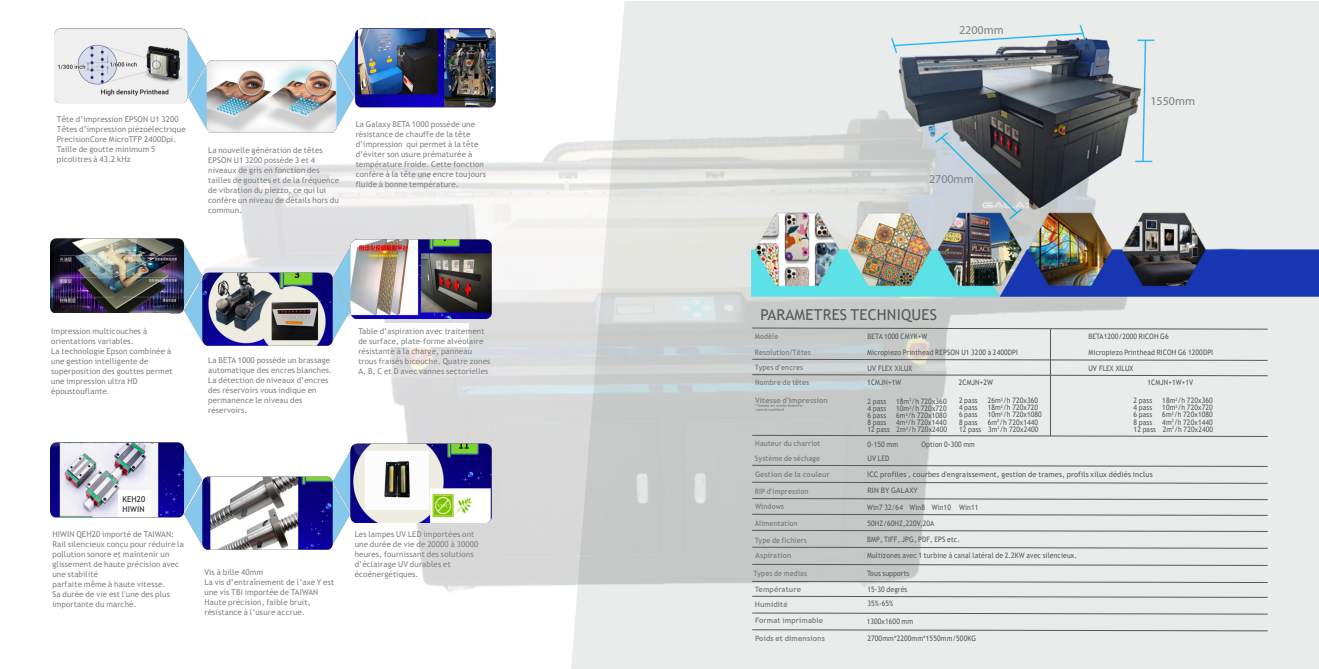
<style>
.page{position:relative;width:1319px;height:669px;background:#fff}
.page>*{position:absolute;margin:0;border:0;box-sizing:border-box;transform-origin:0 0}
.t1{font:15px "Trebuchet MS";letter-spacing:.015em;color:#57585a}
.t2{font:12px "Myriad Pro";color:#7e8083}
.t3{font:8px/10px "Trebuchet MS";letter-spacing:.015em;color:#808285}
.t4{font:8px/10px "Trebuchet MS";letter-spacing:.015em;color:#231f20}
.t5{font:7.5px/7.1px "Trebuchet MS";letter-spacing:.015em;color:#57585a;text-align:right;scale:.92 1}
.t6{font:700 7.5px/15.9px "Trebuchet MS";letter-spacing:.015em;color:#808285;scale:.92 1}
.t7{font:700 7.5px/16.1px "Trebuchet MS";letter-spacing:.015em;color:#808285}
.t8{font:7.5px "Trebuchet MS";letter-spacing:.015em;color:#57585a}
.t9{font:700 4px/4px "Trebuchet MS";letter-spacing:.015em;color:#808285}
</style>
<div class="page">
<div style="left:571px;top:1px;width:747px;height:668px;background:#e9ecea"></div>
<img style="left:205px;top:88px;width:958px;height:538px">
<img style="left:54px;top:28px;width:441px;height:106px">
<img style="left:51px;top:239px;width:440px;height:108px">
<img style="left:51px;top:442px;width:440px;height:107px">
<div style="left:43px;top:314px;width:126px;height:33px;background:#fff"></div>
<div style="left:351px;top:324px;width:117px;height:23px;background:#fff"></div>
<div style="left:355px;top:109px;width:140px;height:25px;background:#fff"></div>
<div style="left:51px;top:116px;width:139px;height:18px;background:#fff"></div>
<div style="left:119px;top:490px;width:32px;height:27px;background:#fff"></div>
<svg style="left:751px;top:327px;width:516px;height:3px;background:#afb1b0"></svg>
<svg style="left:751px;top:435px;width:516px;height:2px"></svg>
<svg style="left:751px;top:581px;width:516px;height:2px"></svg>
<svg style="left:751px;top:514px;width:516px;height:2px"></svg>
<svg style="left:751px;top:465px;width:516px;height:2px"></svg>
<svg style="left:751px;top:530px;width:516px;height:2px"></svg>
<svg style="left:751px;top:547px;width:516px;height:2px"></svg>
<svg style="left:751px;top:596px;width:516px;height:2px"></svg>
<svg style="left:751px;top:612px;width:516px;height:3px;background:#b8bab9"></svg>
<svg style="left:751px;top:374px;width:516px;height:2px"></svg>
<svg style="left:751px;top:482px;width:516px;height:2px"></svg>
<svg style="left:751px;top:498px;width:516px;height:2px"></svg>
<svg style="left:751px;top:629px;width:516px;height:2px"></svg>
<hr style="left:1049px;top:329px;width:1px;height:107px;background:#57585a">
<svg style="left:751px;top:564px;width:516px;height:2px"></svg>
<svg style="left:751px;top:359px;width:516px;height:2px"></svg>
<img style="left:751px;top:1px;width:567px;height:314px">
<p class="t3" style="left:57px;top:114px;width:130px">Tête d’impression EPSON U1 3200<br>Têtes d’impression piézoélectrique<br>PrecisionCore MicroTFP 2400Dpi.<br>Taille de goutte minimum 5 picolitres à 43.2 kHz</p>
<p class="t3" style="left:355px;top:120px;width:132px">La Galaxy BETA 1000 possède une résistance de chauffe de la tête d’impression qui permet à la tête d’éviter son usure prématurée à température froide. Cette fonction confère à la tête une encre toujours fluide à bonne température.</p>
<p class="t3" style="left:208px;top:146px;width:132px">La nouvelle génération de têtes<br>EPSON U1 3200 possède 3 et 4 niveaux de gris en fonction des tailles de gouttes et de la fréquence de vibration du piezzo, ce qui lui confère un niveau de détails hors du commun.</p>
<p class="t3" style="left:51px;top:326px;width:123px">Impression multicouches à orientations variables.<br>La technologie Epson combinée à une gestion intelligente de superposition des gouttes permet une impression ultra HD époustouflante.</p>
<p class="t3" style="left:208px;top:355px;width:125px">La BETA 1000 possède un brassage automatique des encres blanches.<br>La détection de niveaux d’encres des réservoirs vous indique en permanence le niveau des réservoirs.</p>
<p class="t3" style="left:358px;top:326px;width:134px">Table d’aspiration avec traitement de surface, plate-forme alvéolaire résistante à la charge, panneau trous fraisés bicouche. Quatre zones A, B, C et D avec vannes sectorielles</p>
<p class="t4" style="left:122px;top:494px;width:24px">KEH20<br>HIWIN</p>
<p class="t3" style="left:52px;top:530px;width:133px">HIWIN QEH20 importé de TAIWAN:<br>Rail silencieux conçu pour réduire la pollution sonore et maintenir un glissement de haute précision avec une stabilité<br>parfaite même à haute vitesse.<br>Sa durée de vie est l'une des plus importante du marché.</p>
<p class="t3" style="left:204px;top:567px;width:131px">Vis à bille 40mm<br>La vis d’entraînement de l’axe Y est une vis TBI importée de TAIWAN<br>Haute précision, faible bruit, résistance à l’usure accrue.</p>
<p class="t3" style="left:354px;top:530px;width:125px">Les lampes UV LED importées ont une durée de vie de 20000 à 30000 heures, fournissant des solutions d’éclairage UV durables et écoénergétiques.</p>
<p class="t2" style="left:958px;top:23px;width:46px">2200mm</p>
<p class="t2" style="left:928px;top:172px;width:46px">2700mm</p>
<p class="t2" style="left:1150px;top:94px;width:46px">1550mm</p>
<p class="t1" style="left:760px;top:305px;width:178px">PARAMETRES TECHNIQUES</p>
<p class="t5" style="left:867px;top:333px;width:67px">BETA 1000 CMYK+W</p>
<p class="t6" style="left:754px;top:329px;width:27px">Modèle</p>
<p class="t6" style="left:754px;top:360px;width:61px;line-height:15.1px">Types d'encres<br>Nombre de têtes</p>
<p class="t5" style="left:1088px;top:333px;width:89px">BETA1200/2000 RICOH G6</p>
<p class="t6" style="left:754px;top:344px;width:63px">Resolution/Têtes</p>
<p class="t5" style="left:867px;top:348px;width:166px">Micropiezo Printhead REPSON U1 3200 à 2400DPI</p>
<p class="t5" style="left:1088px;top:348px;width:137px">Micropiezo Printhead RICOH G6 1200DPI</p>
<p class="t5" style="left:867px;top:364px;width:50px">UV FLEX XILUX</p>
<p class="t5" style="left:1088px;top:364px;width:50px">UV FLEX XILUX</p>
<p class="t5" style="left:958px;top:379px;width:39px">2CMJN+2W</p>
<p class="t5" style="left:1147px;top:379px;width:51px">1CMJN+1W+1V</p>
<p class="t5" style="left:867px;top:379px;width:39px">1CMJN+1W</p>
<p class="t7" style="left:755px;top:392px;width:74px">Vitesse d'impression</p>
<p class="t9" style="left:755px;top:404px;width:49px">*Testée en mode linéaire sans brouillard</p>
<p class="t6" style="left:755px;top:436px;width:72px">Hauteur du charriot</p>
<p class="t5" style="left:867px;top:398px;width:22px">2 pass</p>
<p class="t5" style="left:896px;top:398px;width:56px">18m<sup>2</sup>/h 720x360</p>
<p class="t5" style="left:867px;top:405px;width:22px">4 pass</p>
<p class="t5" style="left:896px;top:405px;width:56px">10m<sup>2</sup>/h 720x720</p>
<p class="t5" style="left:867px;top:412px;width:22px">6 pass</p>
<p class="t5" style="left:896px;top:412px;width:56px">6m<sup>2</sup>/h 720x1080</p>
<p class="t5" style="left:867px;top:419px;width:22px">8 pass</p>
<p class="t5" style="left:867px;top:419px;width:88px">4m<sup>2</sup>/h 720x1440<br>12 pass 2m<sup>2</sup>/h 720x2400</p>
<p class="t5" style="left:958px;top:397px;width:22px">2 pass</p>
<p class="t5" style="left:987px;top:397px;width:56px">26m<sup>2</sup>/h 720x360</p>
<p class="t5" style="left:958px;top:404px;width:22px">4 pass</p>
<p class="t5" style="left:987px;top:404px;width:56px">18m<sup>2</sup>/h 720x720</p>
<p class="t5" style="left:958px;top:411px;width:22px">6 pass</p>
<p class="t5" style="left:987px;top:411px;width:60px">10m<sup>2</sup>/h 720x1080</p>
<p class="t5" style="left:958px;top:418px;width:22px">8 pass</p>
<p class="t5" style="left:958px;top:418px;width:88px">6m<sup>2</sup>/h 720x1440<br>12 pass 3m<sup>2</sup>/h 720x2400</p>
<p class="t5" style="left:867px;top:441px;width:35px">0-150 mm</p>
<p class="t5" style="left:921px;top:441px;width:60px">Option 0-300 mm</p>
<p class="t6" style="left:754px;top:451px;width:72px">Système de séchage</p>
<p class="t5" style="left:867px;top:455px;width:25px">UV LED</p>
<p class="t5" style="left:1133px;top:397px;width:22px">2 pass</p>
<p class="t5" style="left:1162px;top:397px;width:56px">18m<sup>2</sup>/h 720x360</p>
<p class="t5" style="left:1133px;top:404px;width:22px">4 pass</p>
<p class="t5" style="left:1162px;top:404px;width:56px">10m<sup>2</sup>/h 720x720</p>
<p class="t5" style="left:1133px;top:411px;width:22px">6 pass</p>
<p class="t5" style="left:1162px;top:411px;width:56px">6m<sup>2</sup>/h 720x1080</p>
<p class="t5" style="left:1133px;top:418px;width:22px">8 pass</p>
<p class="t5" style="left:1133px;top:418px;width:88px">4m<sup>2</sup>/h 720x1440<br>12 pass 2m<sup>2</sup>/h 720x2400</p>
<p class="t7" style="left:755px;top:466px;width:77px">Gestion de la couleur</p>
<p class="t8" style="left:867px;top:469px;width:287px">ICC profiles , courbes d'engraissement, gestion de trames, profils xilux dédiés inclus</p>
<p class="t6" style="left:754px;top:483px;width:60px">RIP d'impression<br>Windows<br>Alimentation</p>
<p class="t6" style="left:754px;top:532px;width:58px;line-height:15.2px">Type de fichiers<br>Aspiration</p>
<p class="t8" style="left:867px;top:486px;width:52px">RIN BY GALAXY</p>
<p class="t5" style="left:867px;top:499px;width:122px;line-height:15.7px;text-align:left">Win7 32/64 Win8 Win10 Win11<br>50HZ/60HZ,220V,20A</p>
<p class="t5" style="left:866px;top:532px;width:230px;line-height:15.2px;text-align:left">BMP, TIFF, JPG, PDF, EPS etc.<br>Multizones avec 1 turbine à canal latéral de 2.2KW avec silencieux.</p>
<p class="t6" style="left:753px;top:566px;width:59px">Types de medias</p>
<p class="t5" style="left:866px;top:570px;width:48px">Tous supports</p>
<p class="t7" style="left:754px;top:581px;width:48px">Température</p>
<p class="t5" style="left:867px;top:586px;width:45px">15-30 degrés</p>
<p class="t7" style="left:754px;top:596px;width:70px">Humidité<br>Format imprimable</p>
<p class="t5" style="left:867px;top:600px;width:30px">35%-65%</p>
<p class="t5" style="left:866px;top:618px;width:52px">1300x1600 mm</p>
<p class="t7" style="left:755px;top:630px;width:71px">Poids et dimensions</p>
<p class="t5" style="left:867px;top:635px;width:120px">2700mm*2200mm*1550mm/500KG</p>
</div>
